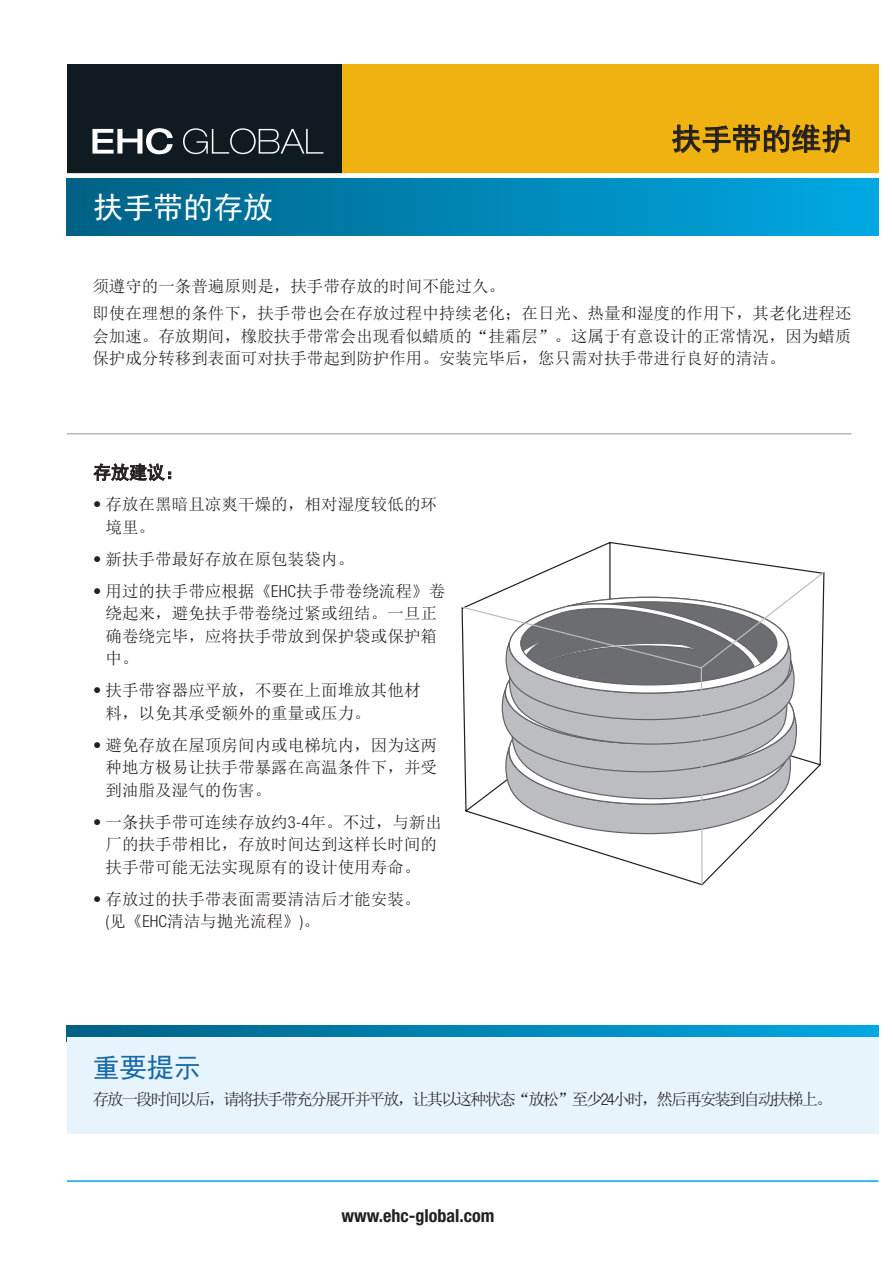
<style>
.page{position:relative;width:893px;height:1263px;background:#fff}
.page>*{position:absolute;margin:0;border:0;box-sizing:border-box;transform-origin:0 0}
.t1{font:30px "Sim Hei";color:#231f20}
.t2{font:30px "Sim Hei";color:#fff}
.t3{font:27px "Sim Hei";color:#1669ab}
.t4{font:700 condensed 18px "Helvetica Neue LT Std";color:#231f20}
.t5{font:18px "Sim Hei";color:#231f20}
.t6{font:16.5px/22.5px "Sim Sun";letter-spacing:.005em;color:#231f20}
.t7{font:16.5px "Sim Sun";letter-spacing:-.12em;color:#231f20}
.s1{font-family:"Helvetica Neue";font-weight:300;font-stretch:condensed}
</style>
<div class="page">
<div style="left:67px;top:177px;width:811px;height:58px;background:linear-gradient(to right,#006184,#00a9e3)"></div>
<div style="left:257px;top:64px;width:621px;height:110px;background:#efb211"></div>
<svg style="left:672px;top:124px;width:178px;height:29px"></svg>
<hr style="left:67px;top:1180px;width:811px;height:2px;background:#00aae5">
<div style="left:67px;top:64px;width:275px;height:110px;background:#101a21"></div>
<svg style="left:92px;top:128px;width:81px;height:26px"></svg>
<svg style="left:183px;top:128px;width:140px;height:26px"></svg>
<svg style="left:67px;top:1026px;width:811px;height:11px"></svg>
<div style="left:67px;top:1037px;width:811px;height:96px;background:#e7f4fb"></div>
<hr style="left:67px;top:433px;width:784px;height:1px;background:#939598">
<svg style="left:93px;top:463px;width:78px;height:18px"></svg>
<div style="left:0;top:173px;width:893px;height:5px;background:#fff"></div>
<svg style="left:547px;top:542px;width:257px;height:28px"></svg>
<svg style="left:461px;top:570px;width:363px;height:315px"></svg>
<h1 class="t2" style="left:93px;top:192px;width:182px">扶手带的存放</h1>
<h1 class="t1" style="left:671px;top:124px;width:182px">扶手带的维护</h1>
<p class="t6" style="left:92px;top:273px;width:761px;line-height:26.8px">须遵守的一条普遍原则是，扶手带存放的时间不能过久。<br>即使在理想的条件下，扶手带也会在存放过程中持续老化；在日光、热量和湿度的作用下，其老化进程还</p>
<p class="t6" style="left:92px;top:325px;width:761px">会加速。存放期间，橡胶扶手带常会出现看似蜡质的“挂霜层”。这属于有意设计的正常情况，因为蜡质保护成分转移到表面可对扶手带起到防护作用。安装完毕后，您只需对扶手带进行良好的清洁。</p>
<p class="t5" style="left:93px;top:463px;width:91px">存放建议：</p>
<p class="t6" style="left:105px;top:493px;width:333px;text-indent:-12px"><span class="s1">•</span> 存放在黑暗且凉爽干燥的，相对湿度较低的环境里。</p>
<p class="t6" style="left:93px;top:548px;width:263px"><span class="s1">•</span> 新扶手带最好存放在原包装袋内。</p>
<p class="t6" style="left:105px;top:580px;width:341px;text-indent:-12px"><span class="s1">•</span> 用过的扶手带应根据《<span class="s1">EHC</span>扶手带卷绕流程》卷绕起来，避免扶手带卷绕过紧或纽结。一旦正确卷绕完毕，应将扶手带放到保护袋或保护箱中。</p>
<p class="t6" style="left:105px;top:679px;width:316px;text-indent:-12px"><span class="s1">•</span> 扶手带容器应平放，不要在上面堆放其他材料，以免其承受额外的重量或压力。</p>
<p class="t6" style="left:105px;top:734px;width:333px;text-align:justify;text-indent:-12px"><span class="s1">•</span> 避免存放在屋顶房间内或电梯坑内，因为这两种地方极易让扶手带暴露在高温条件下，并受到油脂及湿气的伤害。</p>
<p class="t6" style="left:93px;top:811px;width:350px;text-align:center"><span class="s1">•</span> 一条扶手带可连续存放约<span class="s1">3-4</span>年。不过，与新出厂的扶手带相比，存放时间达到这样长时间的扶手带可能无法实现原有的设计使用寿命。</p>
<p class="t6" style="left:105px;top:888px;width:316px;text-indent:-12px"><span class="s1">•</span> 存放过的扶手带表面需要清洁后才能安装。<span class="s1">(</span>见《<span class="s1">EHC</span>清洁与抛光流程》<span class="s1">)</span>。</p>
<h2 class="t3" style="left:93px;top:1054px;width:109px">重要提示</h2>
<p class="t7" style="left:93px;top:1091px;width:741px">存放一段时间以后，请将扶手带充分展开并平放，让其以这种状态“放松”至少<span class="s1">24</span>小时，然后再安装到自动扶梯上。</p>
<p class="t4" style="left:341px;top:1204px;width:154px">www.ehc-global.com</p>
</div>
